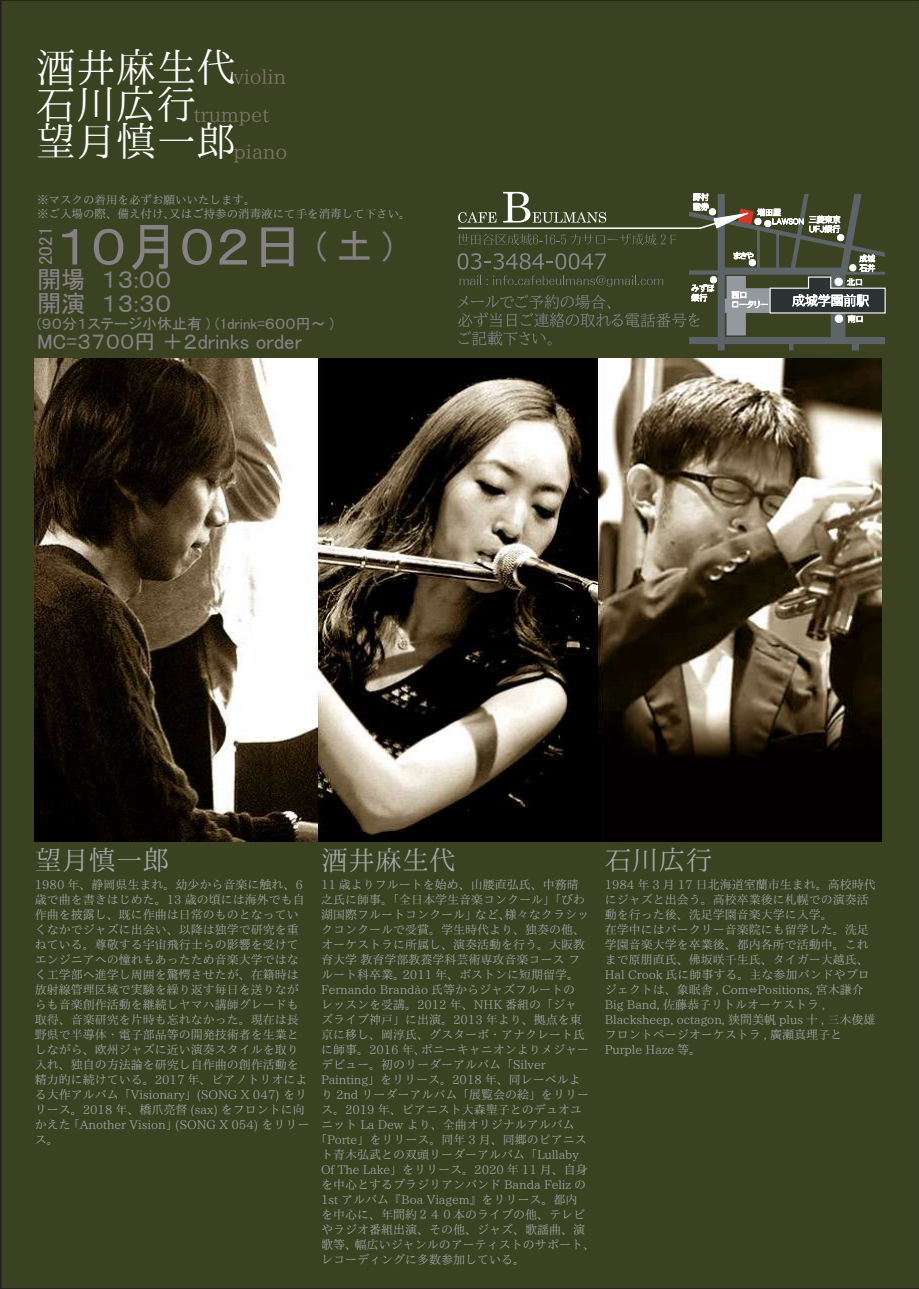
<style>
.page{position:relative;width:919px;height:1289px;background:#fff}
.page>*{position:absolute;margin:0;border:0;box-sizing:border-box;transform-origin:0 0}
.t1{font:52.5px "MS P Gothic";color:#858184}
.t2{font:40.2px/36.8px "IP Aex Mincho";color:#fff}
.t3{font:27px "IP Aex Mincho";color:#a6a8ab}
.t4{font:24px/24px "MS P Gothic";color:#858184}
.t5{font:21px "MS P Gothic";color:#858184}
.t6{font:20.1px "IP Aex Mincho";color:#7f786a}
.t7{font:19.05px "MS P Gothic";color:#858184}
.t8{font:15px "MS P Gothic";color:#858184}
.t9{font:12px/15px "IP Aex Mincho";color:#a6a8ab}
.t10{font:11.55px/14.9px "IP Aex Mincho";color:#a2a4a7}
.s1{font-size:36px}
</style>
<div class="page">
<div style="left:0;top:0;width:918px;height:1288px;background:#3b4222"></div>
<img style="left:35px;top:358px;width:846px;height:483px">
<svg style="left:457px;top:192px;width:429px;height:158px;background:#4f553e"></svg>
<h2 class="t2" style="left:36px;top:51px;width:202px">酒井麻生代石川広行望月慎一郎</h2>
<h3 class="t6" style="left:233px;top:66px;width:55px">violin</h3>
<h3 class="t6" style="left:194px;top:103px;width:77px">trumpet</h3>
<h3 class="t6" style="left:233px;top:141px;width:55px">piano</h3>
<p class="t10" style="left:37px;top:192px;width:375px">※マスクの着用を必ずお願いいたします。<br>※ご入場の際、備え付け、又はご持参の消毒液にて手を消毒して下さい。</p>
<h1 class="t1" style="left:55px;top:220px;width:339px">１０月０２日 <span class="s1">( 土 )</span></h1>
<h3 class="t7" style="left:36px;top:265px;width:40px;rotate:-90deg">2021</h3>
<h3 class="t4" style="left:37px;top:268px;width:136px">開場　１３:００開演　１３:３０</h3>
<p class="t8" style="left:37px;top:316px;width:298px">(９０分１ステージ小休止有 ) (1drink=６００円～ )</p>
<h3 class="t5" style="left:37px;top:331px;width:266px">MC=３７００円 ＋２drinks order</h3>
<h3 class="t3" style="left:35px;top:845px;width:136px">望月慎一郎</h3>
<p class="t9" style="left:35px;top:877px;width:276px">1980 年、静岡県生まれ。幼少から音楽に触れ、6歳で曲を書きはじめた。13 歳の頃には海外でも自作曲を披露し、既に作曲は日常のものとなっていくなかでジャズに出会い、以降は独学で研究を重ねている。尊敬する宇宙飛行士らの影響を受けてエンジニアへの憧れもあったため音楽大学ではなく工学部へ進学し周囲を驚愕させたが、在籍時は放射線管理区域で実験を繰り返す毎日を送りながらも音楽創作活動を継続しヤマハ講師グレードも取得、音楽研究を片時も忘れなかった。現在は長野県で半導体・電子部品等の開発技術者を生業としながら、欧州ジャズに近い演奏スタイルを取り入れ、独自の方法論を研究し自作曲の創作活動を精力的に続けている。2017 年、ピアノトリオによる大作アルバム「Visionary」(SONG X 047) をリリース。2018 年、橋爪亮督 (sax) をフロントに向かえた「Another Vision」(SONG X 054) をリリース。</p>
<h3 class="t3" style="left:321px;top:845px;width:136px">酒井麻生代</h3>
<p class="t9" style="left:321px;top:877px;width:259px">11 歳よりフルートを始め、山腰直弘氏、中務晴</p>
<p class="t9" style="left:321px;top:892px;width:265px">之氏に師事。「全日本学生音楽コンクール」「びわ</p>
<p class="t9" style="left:321px;top:907px;width:269px">湖国際フルートコンクール」など、様々なクラシッ</p>
<p class="t9" style="left:321px;top:922px;width:265px">クコンクールで受賞。学生時代より、独奏の他、</p>
<p class="t9" style="left:321px;top:937px;width:265px">オーケストラに所属し、演奏活動を行う。大阪教</p>
<p class="t9" style="left:321px;top:952px;width:260px">育大学 教育学部教養学科芸術専攻音楽コース フ</p>
<p class="t9" style="left:321px;top:967px;width:260px">ルート科卒業。2011 年、ボストンに短期留学。</p>
<p class="t9" style="left:321px;top:982px;width:256px">Fernando Brandão 氏等からジャズフルートの</p>
<p class="t9" style="left:321px;top:997px;width:257px">レッスンを受講。2012 年、NHK 番組の「ジャ</p>
<p class="t9" style="left:321px;top:1012px;width:262px">ズライブ神戸」に出演。2013 年より、拠点を東</p>
<p class="t9" style="left:321px;top:1027px;width:265px">京に移し、岡淳氏、グスターボ・アナクレート氏</p>
<p class="t9" style="left:321px;top:1042px;width:269px">に師事。2016 年、ポニーキャニオンよりメジャー</p>
<p class="t9" style="left:321px;top:1057px;width:226px">デビュー。初のリーダーアルバム「Silver</p>
<p class="t9" style="left:321px;top:1072px;width:261px">Painting」をリリース。2018 年、同レーベルよ</p>
<p class="t9" style="left:321px;top:1087px;width:269px">り 2nd リーダーアルバム「展覧会の絵」をリリー</p>
<p class="t9" style="left:321px;top:1102px;width:262px">ス。2019 年、ピアニスト大森聖子とのデュオユ</p>
<p class="t9" style="left:321px;top:1117px;width:255px">ニット La Dew より、全曲オリジナルアルバム</p>
<p class="t9" style="left:315px;top:1132px;width:273px">「Porte」をリリース。同年 3 月、同郷のピアニス</p>
<p class="t9" style="left:321px;top:1147px;width:259px">ト青木弘武との双頭リーダーアルバム「Lullaby</p>
<p class="t9" style="left:321px;top:1162px;width:268px">Of The Lake」をリリース。2020 年 11 月、自身</p>
<p class="t9" style="left:321px;top:1177px;width:266px">を中心とするブラジリアンバンド Banda Feliz の</p>
<p class="t9" style="left:321px;top:1192px;width:258px">1st アルバム『Boa Viagem』をリリース。都内</p>
<p class="t9" style="left:321px;top:1207px;width:265px">を中心に、年間約２４０本のライブの他、テレビ</p>
<p class="t9" style="left:321px;top:1222px;width:265px">やラジオ番組出演、その他、ジャズ、歌謡曲、演</p>
<p class="t9" style="left:321px;top:1237px;width:275px">歌等、幅広いジャンルのアーティストのサポート、</p>
<p class="t9" style="left:321px;top:1252px;width:205px">レコーディングに多数参加している。</p>
<h3 class="t3" style="left:604px;top:845px;width:109px">石川広行</h3>
<p class="t9" style="left:604px;top:877px;width:272px">1984 年 3 月 17 日北海道室蘭市生まれ。高校時代にジャズと出会う。高校卒業後に札幌での演奏活動を行った後、洗足学園音楽大学に入学。<br>在学中にはバークリー音楽院にも留学した。洗足学園音楽大学を卒業後、都内各所で活動中。これまで原朋直氏、佛坂咲千生氏、タイガー大越氏、<br>Hal Crook 氏に師事する。主な参加バンドやプロジェクトは、象眠舎 , Com⇔Positions, 宮木謙介<br>Big Band, 佐藤恭子リトルオーケストラ ,<br>Blacksheep, octagon, 狭間美帆 plus 十 , 三木俊雄フロントページオーケストラ , 廣瀬真理子と<br>Purple Haze 等。</p>
</div>
